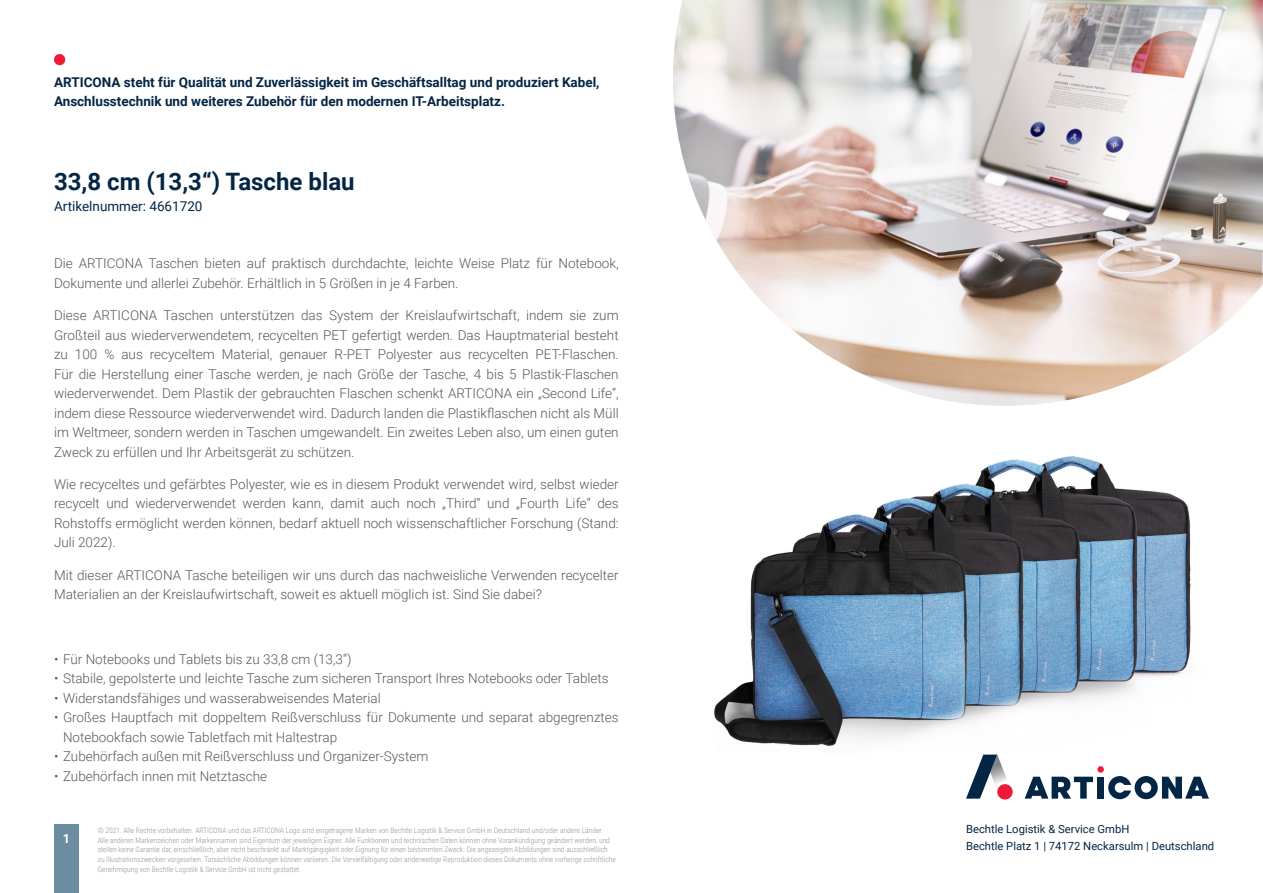
<style>
.page{position:relative;width:1263px;height:893px;background:#fff}
.page>*{position:absolute;margin:0;border:0;box-sizing:border-box;transform-origin:0 0}
.t1{font:700 24px "Roboto";color:#042645}
.t2{font:300 13.5px/19.5px "Roboto";color:#57585a}
.t3{font:700 13.5px/19.5px "Roboto";color:#042645}
.t4{font:13.5px "Roboto";color:#042645}
.t5{font:700 12.75px "Roboto";color:#fff}
.t6{font:11.25px/16.5px "Roboto";color:#042645}
.t7{font:300 7.5px/9.8px "Roboto Condensed";color:#939598}
</style>
<div class="page">
<img style="left:714px;top:456px;width:477px;height:290px">
<div style="left:54px;top:825px;width:25px;height:68px;background:#6b8ca1"></div>
<div style="left:54px;top:54px;width:11px;height:11px;background:#ed1a3a;border-radius:50%"></div>
<div style="left:1097px;top:766px;width:7px;height:7px;background:#ed1a3a;border-radius:50%"></div>
<svg style="left:1025px;top:777px;width:68px;height:22px"></svg>
<div style="left:1097px;top:777px;width:7px;height:22px;background:#042645"></div>
<svg style="left:1108px;top:776px;width:101px;height:23px"></svg>
<svg style="left:966px;top:755px;width:47px;height:44px"></svg>
<div style="left:997px;top:784px;width:16px;height:15px;background:#ed1a3a;border-radius:50%"></div>
<img style="left:673px;top:0;width:590px;height:406px">
<p class="t3" style="left:54px;top:72px;width:547px">ARTICONA steht für Qualität und Zuverlässigkeit im Geschäftsalltag und produziert Kabel,<br>Anschlusstechnik und weiteres Zubehör für den modernen IT-Arbeitsplatz.</p>
<h1 class="t1" style="left:54px;top:165px;width:302px">33,8 cm (13,3“) Tasche blau</h1>
<p class="t4" style="left:54px;top:197px;width:150px">Artikelnummer: 4661720</p>
<p class="t2" style="left:54px;top:253px;width:566px">Die ARTICONA Taschen bieten auf praktisch durchdachte, leichte Weise Platz für Notebook,<br>Dokumente und allerlei Zubehör. Erhältlich in 5 Größen in je 4 Farben.</p>
<p class="t2" style="left:54px;top:305px;width:566px;text-align:justify">Diese ARTICONA Taschen unterstützen das System der Kreislaufwirtschaft, indem sie zum Großteil aus wiederverwendetem, recycelten PET gefertigt werden. Das Hauptmaterial besteht zu 100 % aus recyceltem Material, genauer R-PET Polyester aus recycelten PET-Flaschen.<br>Für die Herstellung einer Tasche werden, je nach Größe der Tasche, 4 bis 5 Plastik-Flaschen wiederverwendet. Dem Plastik der gebrauchten Flaschen schenkt ARTICONA ein „Second Life“, indem diese Ressource wiederverwendet wird. Dadurch landen die Plastikflaschen nicht als Müll im Weltmeer, sondern werden in Taschen umgewandelt. Ein zweites Leben also, um einen guten Zweck zu erfüllen und Ihr Arbeitsgerät zu schützen.</p>
<p class="t2" style="left:54px;top:474px;width:566px;text-align:justify">Wie recyceltes und gefärbtes Polyester, wie es in diesem Produkt verwendet wird, selbst wieder recycelt und wiederverwendet werden kann, damit auch noch „Third“ und „Fourth Life“ des Rohstoffs ermöglicht werden können, bedarf aktuell noch wissenschaftlicher Forschung (Stand:<br>Juli 2022).</p>
<p class="t2" style="left:54px;top:565px;width:566px">Mit dieser ARTICONA Tasche beteiligen wir uns durch das nachweisliche Verwenden recycelter<br>Materialien an der Kreislaufwirtschaft, soweit es aktuell möglich ist. Sind Sie dabei?</p>
<p class="t2" style="left:54px;top:649px;width:299px">• Für Notebooks und Tablets bis zu 33,8 cm (13,3“)</p>
<p class="t2" style="left:54px;top:668px;width:556px">• Stabile, gepolsterte und leichte Tasche zum sicheren Transport Ihres Notebooks oder Tablets</p>
<p class="t2" style="left:54px;top:688px;width:328px">• Widerstandsfähiges und wasserabweisendes Material</p>
<p class="t2" style="left:63px;top:707px;width:557px;text-indent:-9px">• Großes Hauptfach mit doppeltem Reißverschluss für Dokumente und separat abgegrenztes<br>Notebookfach sowie Tabletfach mit Haltestrap</p>
<p class="t2" style="left:54px;top:746px;width:376px">• Zubehörfach außen mit Reißverschluss und Organizer-System</p>
<p class="t2" style="left:54px;top:766px;width:215px">• Zubehörfach innen mit Netztasche</p>
<p class="t5" style="left:63px;top:829px;width:9px">1</p>
<p class="t7" style="left:98px;top:825px;width:520px">© 2021. Alle Rechte vorbehalten. ARTICONA und das ARTICONA Logo sind eingetragene Marken von Bechtle Logistik &amp; Service GmbH in Deutschland und/oder andere Länder.<br>Alle anderen Markenzeichen oder Markennamen sind Eigentum der jeweiligen Eigner. Alle Funktionen und technischen Daten können ohne Vorankündigung geändert werden, und stellen keine Garantie dar, einschließlich, aber nicht beschränkt auf Marktgängigkeit oder Eignung für einen bestimmten Zweck. Die angezeigten Abbildungen sind ausschließlich zu Illustrationszwecken vorgesehen. Tatsächliche Abbildungen können variieren. Die Vervielfältigung oder anderweitige Reproduktion dieses Dokuments ohne vorherige schriftliche Genehmigung von Bechtle Logistik &amp; Service GmbH ist nicht gestattet.</p>
<p class="t6" style="left:966px;top:821px;width:250px">Bechtle Logistik &amp; Service GmbH<br>Bechtle Platz 1 | 74172 Neckarsulm | Deutschland</p>
</div>
